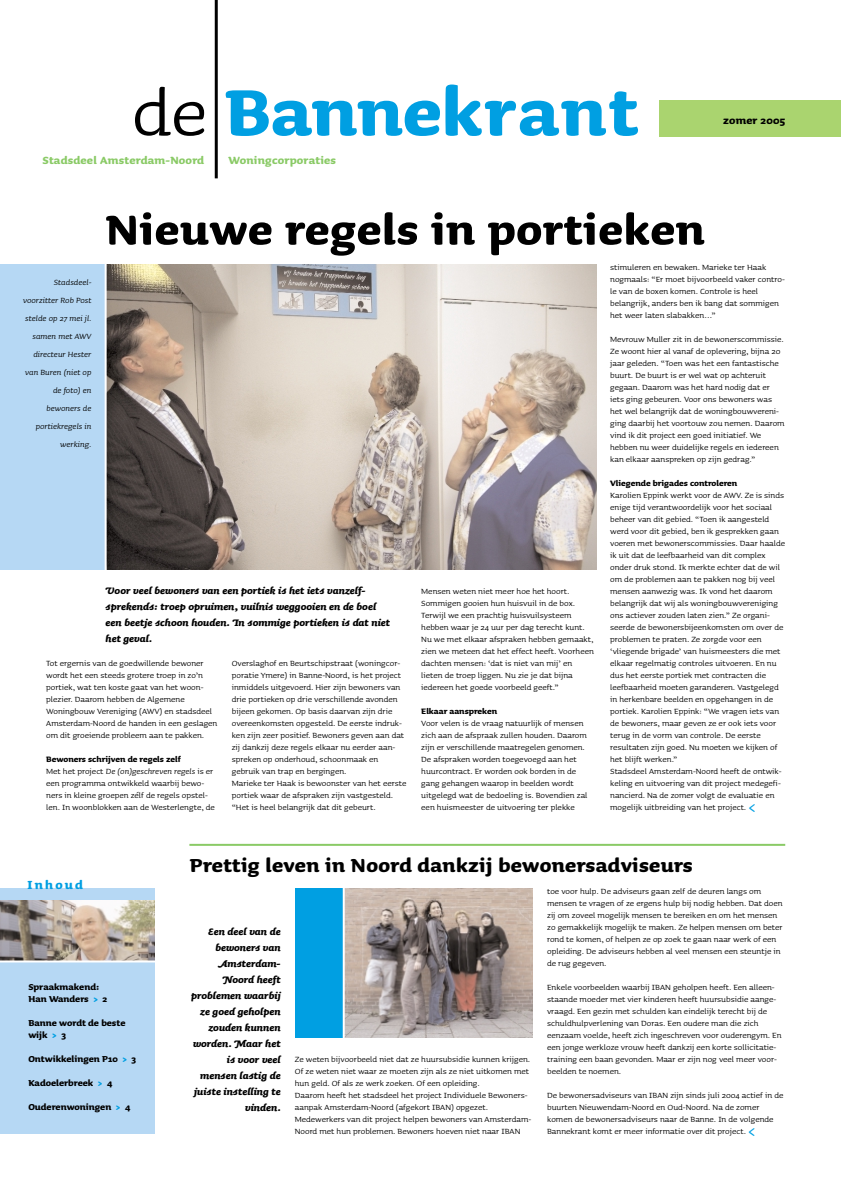
<style>
.page{position:relative;width:841px;height:1190px;background:#fff}
.page>*{position:absolute;margin:0;border:0;box-sizing:border-box;transform-origin:0 0}
.t1{font:700 83.5px "Sauna";color:#009fe2}
.t2{font:700 53px "Sauna";letter-spacing:.015em;color:#000}
.t3{font:700 24px "Sauna";letter-spacing:.015em;color:#000}
.t4{font:700 15px "Sauna";letter-spacing:.15em;color:#009fe2}
.t5{font:700 13.4px "Sauna";letter-spacing:.015em;color:#8aca66}
.t6{font:700 13px "Sauna";letter-spacing:.015em;color:#000}
.t7{font:12px/16px "Sauna Bold Italic Swash";color:#000}
.t8{font:700 11px/12px "Sauna";color:#000}
.t9{font:10px/12px "Sauna";color:#000}
.t10{font:italic 10px/18px "Sauna";color:#000;text-align:right}
.t11{font:700 10px "Sauna";color:#000}
.s1{font-weight:400;color:#000}
.s2{font-weight:700}
.s3{font-style:italic}
.s4{font-size:20px;color:#009fe2}
.s5{color:#009fe2}
</style>
<div class="page">
<div style="left:295px;top:889px;width:49px;height:149px;background:#009fe2"></div>
<div style="left:0;top:264px;width:106px;height:306px;background:#b6d8f4"></div>
<img style="left:107px;top:264px;width:489px;height:306px">
<hr style="left:215px;top:0;width:3px;height:178px;background:#000">
<div style="left:0;top:889px;width:155px;height:245px;background:#b6d8f4"></div>
<div style="left:659px;top:100px;width:182px;height:37px;background:#aad46f"></div>
<img style="left:0;top:900px;width:155px;height:60px">
<img style="left:345px;top:889px;width:188px;height:149px">
<hr style="left:343px;top:881px;width:2px;height:166px;background:#fff">
<hr style="left:105px;top:241px;width:2px;height:330px;background:#fff">
<hr style="left:0;top:960px;width:169px;height:2px;background:#fff">
<hr style="left:189px;top:844px;width:596px;height:2px;background:#8aca66">
<h1 class="t1" style="left:132px;top:85px;width:508px"><span class="s1">de</span> Bannekrant</h1>
<h3 class="t5" style="left:43px;top:156px;width:163px">Stadsdeel Amsterdam-Noord</h3>
<h3 class="t5" style="left:229px;top:156px;width:109px">Woningcorporaties</h3>
<h2 class="t2" style="left:106px;top:212px;width:601px">Nieuwe regels in portieken</h2>
<h3 class="t6" style="left:723px;top:116px;width:64px">zomer 2005</h3>
<p class="t10" style="left:23px;top:273px;width:70px">Stadsdeel&shy;voorzitter Rob Post stelde op 27 mei jl. samen met AWV directeur Hester van Buren (niet op de foto) en bewoners de portiekregels in werking.</p>
<p class="t7" style="left:106px;top:584px;width:286px">Voor veel bewoners van een portiek is het iets vanzelf&shy;sprekends: troep opruimen, vuilnis weggooien en de boel een beetje schoon houden. In sommige portieken is dat niet het geval.</p>
<p class="t9" style="left:46px;top:656px;width:173px">Tot ergernis van de goedwillende bewoner wordt het een steeds grotere troep in zo’n portiek, wat ten koste gaat van het woon&shy;plezier. Daarom hebben de Algemene Woningbouw Vereniging (AWV) en stadsdeel Amsterdam-Noord de handen in een geslagen om dit groeiende probleem aan te pakken.</p>
<p class="t9" style="left:46px;top:752px;width:170px"><span class="s2">Bewoners schrijven de regels zelf<br></span>Met het project <span class="s3">De (on)geschreven regels</span> is er een programma ontwikkeld waarbij bewo&shy;ners in kleine groepen zélf de regels opstel&shy;len. In woonblokken aan de Westerlengte, de</p>
<p class="t9" style="left:232px;top:656px;width:176px">Overslaghof en Beurtschipstraat (woningcor&shy;poratie Ymere) in Banne-Noord, is het project inmiddels uitgevoerd. Hier zijn bewoners van drie portieken op drie verschillende avonden bijeen gekomen. Op basis daarvan zijn drie overeenkomsten opgesteld. De eerste indruk&shy;ken zijn zeer positief. Bewoners geven aan dat zij dankzij deze regels elkaar nu eerder aan&shy;spreken op onderhoud, schoonmaak en gebruik van trap en bergingen.<br>Marieke ter Haak is bewoonster van het eerste portiek waar de afspraken zijn vastgesteld. “Het is heel belangrijk dat dit gebeurt.</p>
<p class="t9" style="left:421px;top:584px;width:174px">Mensen weten niet meer hoe het hoort.<br>Sommigen gooien hun huisvuil in de box.<br>Terwijl we een prachtig huisvuilsysteem hebben waar je 24 uur per dag terecht kunt.<br>Nu we met elkaar afspraken hebben gemaakt, zien we meteen dat het effect heeft. Voorheen dachten mensen: ‘dat is niet van mij’ en lieten de troep liggen. Nu zie je dat bijna iedereen het goede voorbeeld geeft.”</p>
<p class="t11" style="left:421px;top:708px;width:77px">Elkaar aanspreken</p>
<p class="t9" style="left:421px;top:716px;width:168px">Voor velen is de vraag natuurlijk of mensen zich aan de afspraak zullen houden. Daarom zijn er verschillende maatregelen genomen.<br>De afspraken worden toegevoegd aan het huurcontract. Er worden ook borden in de gang gehangen waarop in beelden wordt uitgelegd wat de bedoeling is. Bovendien zal een huismeester de uitvoering ter plekke</p>
<p class="t9" style="left:610px;top:260px;width:176px">stimuleren en bewaken. Marieke ter Haak nogmaals: “Er moet bijvoorbeeld vaker contro&shy;le van de boxen komen. Controle is heel belangrijk, anders ben ik bang dat sommigen het weer laten slabakken…”</p>
<p class="t9" style="left:610px;top:332px;width:176px">Mevrouw Muller zit in de bewonerscommissie.<br>Ze woont hier al vanaf de oplevering, bijna 20 jaar geleden. “Toen was het een fantastische buurt. De buurt is er wel wat op achteruit gegaan. Daarom was het hard nodig dat er iets ging gebeuren. Voor ons bewoners was het wel belangrijk dat de woningbouwvereni&shy;ging daarbij het voortouw zou nemen. Daarom vind ik dit project een goed initiatief. We hebben nu weer duidelijke regels en iedereen kan elkaar aanspreken op zijn gedrag.”</p>
<p class="t11" style="left:610px;top:480px;width:129px">Vliegende brigades controleren</p>
<p class="t9" style="left:610px;top:488px;width:177px">Karolien Eppink werkt voor de AWV. Ze is sinds enige tijd verantwoordelijk voor het sociaal beheer van dit gebied. “Toen ik aangesteld werd voor dit gebied, ben ik gesprekken gaan voeren met bewonerscommissies. Daar haalde ik uit dat de leefbaarheid van dit complex onder druk stond. Ik merkte echter dat de wil om de problemen aan te pakken nog bij veel mensen aanwezig was. Ik vond het daarom belangrijk dat wij als woningbouwvereniging ons actiever zouden laten zien.” Ze organi&shy;seerde de bewonersbijeenkomsten om over de problemen te praten. Ze zorgde voor een ‘vliegende brigade’ van huismeesters die met elkaar regelmatig controles uitvoeren. En nu dus het eerste portiek met contracten die leefbaarheid moeten garanderen. Vastgelegd in herkenbare beelden en opgehangen in de portiek. Karolien Eppink: “We vragen iets van de bewoners, maar geven ze er ook iets voor terug in de vorm van controle. De eerste resultaten zijn goed. Nu moeten we kijken of het blijft werken.”<br>Stadsdeel Amsterdam-Noord heeft de ontwik&shy;keling en uitvoering van dit project medegefi&shy;nancierd. Na de zomer volgt de evaluatie en mogelijk uitbreiding van het project. <span class="s4">&lt;</span></p>
<h3 class="t4" style="left:27px;top:880px;width:57px">Inhoud</h3>
<p class="t8" style="left:28px;top:982px;width:80px">Spraakmakend:<br>Han Wanders <span class="s5">&gt;</span> 2</p>
<p class="t8" style="left:28px;top:1018px;width:99px">Banne wordt de beste wijk <span class="s5">&gt;</span> 3</p>
<p class="t8" style="left:28px;top:1048px;width:109px;line-height:24px">Ontwikkelingen P10 <span class="s5">&gt;</span> 3<br>Kadoelerbreek <span class="s5">&gt;</span> 4<br>Ouderenwoningen <span class="s5">&gt;</span> 4</p>
<h3 class="t3" style="left:190px;top:857px;width:504px">Prettig leven in Noord dankzij bewonersadviseurs</h3>
<p class="t9" style="left:547px;top:884px;width:237px">toe voor hulp. De adviseurs gaan zelf de deuren langs om mensen te vragen of ze ergens hulp bij nodig hebben. Dat doen zij om zoveel mogelijk mensen te bereiken en om het mensen zo gemakkelijk mogelijk te maken. Ze helpen mensen om beter rond te komen, of helpen ze op zoek te gaan naar werk of een opleiding. De adviseurs hebben al veel mensen een steuntje in de rug gegeven.</p>
<p class="t9" style="left:547px;top:980px;width:236px">Enkele voorbeelden waarbij IBAN geholpen heeft. Een alleen&shy;staande moeder met vier kinderen heeft huursubsidie aange&shy;vraagd. Een gezin met schulden kan eindelijk terecht bij de schuldhulpverlening van Doras. Een oudere man die zich eenzaam voelde, heeft zich ingeschreven voor ouderengym. En een jonge werkloze vrouw heeft dankzij een korte sollicitatie&shy;training een baan gevonden. Maar er zijn nog veel meer voor&shy;beelden te noemen.</p>
<p class="t9" style="left:547px;top:1088px;width:238px">De bewonersadviseurs van IBAN zijn sinds juli 2004 actief in de buurten Nieuwendam-Noord en Oud-Noord. Na de zomer komen de bewonersadviseurs naar de Banne. In de volgende Bannekrant komt er meer informatie over dit project. <span class="s4">&lt;</span></p>
<p class="t7" style="left:191px;top:924px;width:91px;text-align:right">Een deel van de bewoners van<br>Amsterdam-<br>Noord heeft problemen waarbij ze goed geholpen zouden kunnen worden. Maar het is voor veel mensen lastig de juiste instelling te vinden.</p>
<p class="t9" style="left:295px;top:1052px;width:238px">Ze weten bijvoorbeeld niet dat ze huursubsidie kunnen krijgen.<br>Of ze weten niet waar ze moeten zijn als ze niet uitkomen met hun geld. Of als ze werk zoeken. Of een opleiding.<br>Daarom heeft het stadsdeel het project Individuele Bewoners&shy;aanpak Amsterdam-Noord (afgekort IBAN) opgezet.<br>Medewerkers van dit project helpen bewoners van Amsterdam-Noord met hun problemen. Bewoners hoeven niet naar IBAN</p>
</div>
